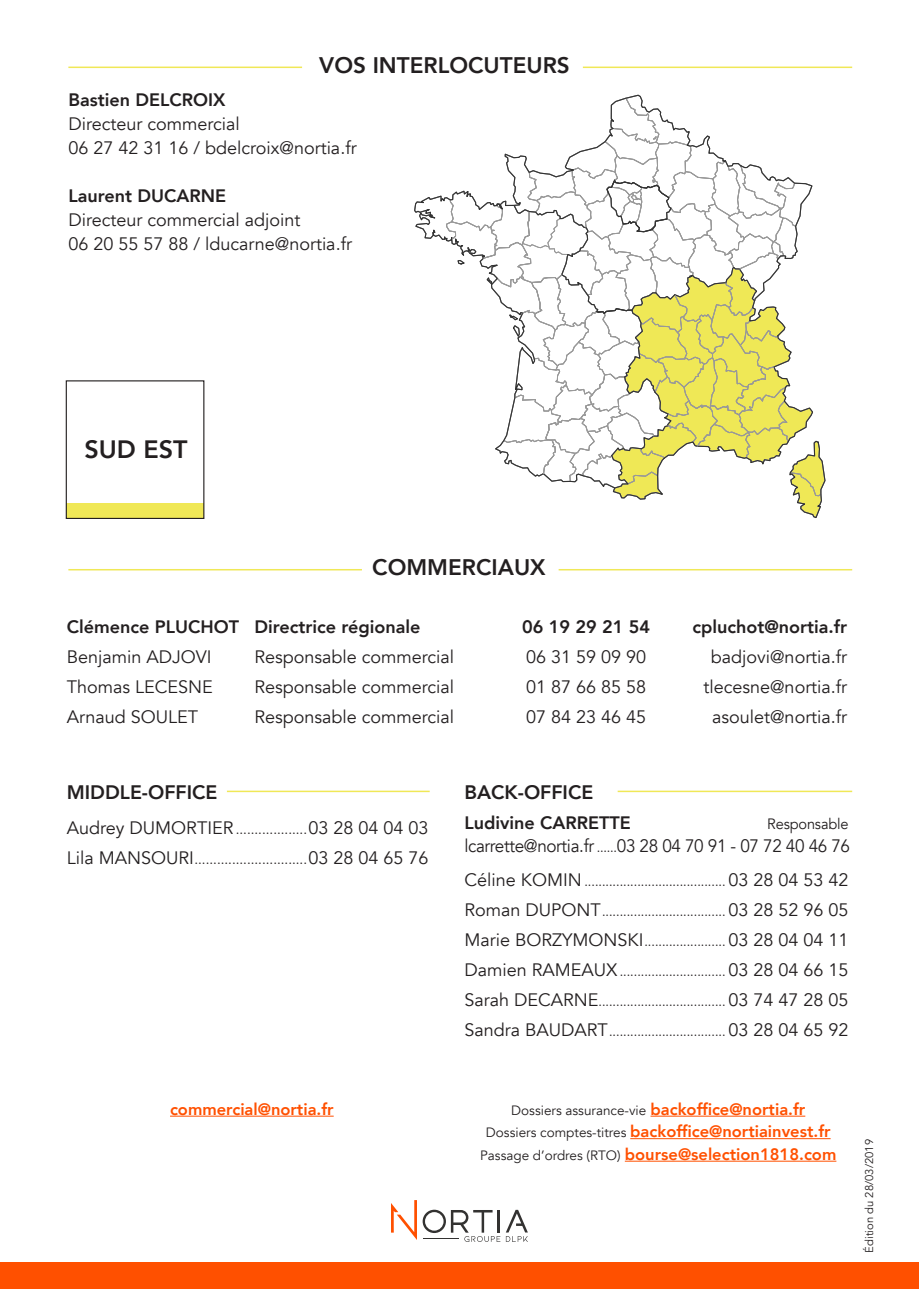
<style>
.page{position:relative;width:919px;height:1289px;background:#fff}
.page>*{position:absolute;margin:0;border:0;box-sizing:border-box;transform-origin:0 0}
.t1{font:800 25.05px "Avenir";color:#231f20}
.t2{font:800 22.5px "Avenir";color:#231f20}
.t3{font:800 19.5px "Avenir";color:#231f20}
.t4{font:18px/24px "Avenir";color:#231f20}
.t5{font:800 18px "Avenir";color:#231f20}
.t6{font:18px "Avenir";letter-spacing:-.02em;color:#231f20;scale:.95 1}
.t7{font:800 16.5px "Avenir";color:#ff5000}
.t8{font:15px "Avenir";letter-spacing:-.01em;color:#231f20}
.t9{font:13.5px "Avenir";color:#231f20;scale:.94 1}
.t10{font:13.5px "Avenir";color:#231f20}
.t11{font:11.25px "Avenir";color:#231f20}
.t12{font:300 9.45px "Avenir";color:#000}
.s1{font-size:13.5px}
.s2{font-size:18px}
.s3{font-weight:800;font-size:16.5px;color:#ff5000}
.s4{font-weight:400;font-size:13.5px;color:#231f20}
</style>
<div class="page">
<svg style="left:414px;top:94px;width:412px;height:424px"></svg>
<div style="left:0;top:1262px;width:918px;height:26px;background:#ff5000"></div>
<div style="left:66px;top:502px;width:138px;height:16px;background:#f0e857"></div>
<div style="left:66px;top:380px;width:138px;height:139px;border:1px solid #231f20"></div>
<hr style="left:68px;top:569px;width:294px;height:1px;background:#f0e857">
<hr style="left:558px;top:569px;width:294px;height:1px;background:#f0e857">
<svg style="left:391px;top:1200px;width:137px;height:41px"></svg>
<hr style="left:227px;top:790px;width:202px;height:2px;background:#f0e857">
<hr style="left:617px;top:790px;width:235px;height:2px;background:#f0e857">
<hr style="left:170px;top:1115px;width:163px;height:1px;background:#ff5000">
<hr style="left:650px;top:1115px;width:155px;height:1px;background:#ff5000">
<hr style="left:630px;top:1138px;width:200px;height:1px;background:#ff5000">
<hr style="left:624px;top:1160px;width:212px;height:1px;background:#ff5000">
<hr style="left:68px;top:67px;width:234px;height:1px;background:#f0e857">
<hr style="left:583px;top:67px;width:269px;height:1px;background:#f0e857">
<p class="t2" style="left:319px;top:48px;width:252px">VOS INTERLOCUTEURS</p>
<p class="t5" style="left:68px;top:86px;width:159px">Bastien DELCROIX</p>
<p class="t4" style="left:68px;top:112px;width:173px">Directeur commercial</p>
<p class="t4" style="left:68px;top:136px;width:290px">06 27 42 31 16 / bdelcroix@nortia.fr</p>
<p class="t5" style="left:68px;top:182px;width:159px">Laurent DUCARNE</p>
<p class="t4" style="left:68px;top:208px;width:285px">Directeur commercial adjoint<br>06 20 55 57 88 / lducarne@nortia.fr</p>
<p class="t1" style="left:84px;top:430px;width:105px">SUD EST</p>
<p class="t2" style="left:372px;top:550px;width:175px">COMMERCIAUX</p>
<p class="t12" style="left:455px;top:569px;width:69px">Sud-Est + Corse</p>
<p class="t5" style="left:67px;top:612px;width:355px">Clémence PLUCHOT Directrice régionale</p>
<p class="t5" style="left:522px;top:612px;width:129px">06 19 29 21 54</p>
<p class="t5" style="left:692px;top:612px;width:156px">cpluchot@nortia.fr</p>
<p class="t4" style="left:67px;top:644px;width:146px">Benjamin ADJOVI</p>
<p class="t4" style="left:254px;top:644px;width:201px">Responsable commercial</p>
<p class="t4" style="left:526px;top:644px;width:122px">06 31 59 09 90</p>
<p class="t4" style="left:710px;top:644px;width:138px">badjovi@nortia.fr</p>
<p class="t4" style="left:67px;top:674px;width:148px">Thomas LECESNE</p>
<p class="t4" style="left:254px;top:674px;width:201px">Responsable commercial</p>
<p class="t4" style="left:526px;top:674px;width:122px">01 87 66 85 58</p>
<p class="t4" style="left:703px;top:674px;width:145px">tlecesne@nortia.fr</p>
<p class="t4" style="left:67px;top:704px;width:133px">Arnaud SOULET</p>
<p class="t4" style="left:254px;top:704px;width:201px">Responsable commercial</p>
<p class="t4" style="left:526px;top:704px;width:122px">07 84 23 46 45</p>
<p class="t4" style="left:712px;top:704px;width:136px">asoulet@nortia.fr</p>
<p class="t3" style="left:67px;top:777px;width:152px">MIDDLE-OFFICE</p>
<p class="t4" style="left:67px;top:816px;width:363px">Audrey DUMORTIER <span class="s1">...................</span>03 28 04 04 03</p>
<p class="t10" style="left:67px;top:851px;width:363px"><span class="s2">Lila MANSOURI</span>..............................<span class="s2">03 28 04 65 76</span></p>
<p class="t3" style="left:464px;top:777px;width:130px">BACK-OFFICE</p>
<p class="t5" style="left:464px;top:809px;width:168px">Ludivine CARRETTE</p>
<p class="t8" style="left:767px;top:815px;width:83px">Responsable</p>
<p class="t6" style="left:464px;top:834px;width:407px">lcarrette@nortia.fr <span class="s1">......</span>03 28 04 70 91 - 07 72 40 46 76</p>
<p class="t9" style="left:464px;top:873px;width:410px"><span class="s2">Céline KOMIN</span> ........................................ <span class="s2">03 28 04 53 42</span></p>
<p class="t9" style="left:464px;top:903px;width:410px"><span class="s2">Roman DUPONT</span>................................... <span class="s2">03 28 52 96 05</span></p>
<p class="t4" style="left:464px;top:928px;width:385px">Marie BORZYMONSKI<span class="s1">.......................</span> 03 28 04 04 11</p>
<p class="t9" style="left:464px;top:963px;width:410px"><span class="s2">Damien RAMEAUX</span> .............................. <span class="s2">03 28 04 66 15</span></p>
<p class="t9" style="left:464px;top:993px;width:410px"><span class="s2">Sarah DECARNE</span>.................................... <span class="s2">03 74 47 28 05</span></p>
<p class="t9" style="left:464px;top:1023px;width:410px"><span class="s2">Sandra BAUDART</span>................................. <span class="s2">03 28 04 65 92</span></p>
<p class="t7" style="left:170px;top:1096px;width:165px">commercial@nortia.fr</p>
<p class="t10" style="left:511px;top:1102px;width:295px">Dossiers assurance-vie <span class="s3">backoffice@nortia.fr</span></p>
<p class="t7" style="left:486px;top:1118px;width:346px"><span class="s4">Dossiers comptes-titres</span> backoffice@nortiainvest.fr</p>
<p class="t7" style="left:480px;top:1141px;width:358px"><span class="s4">Passage d’ordres (RTO)</span> bourse@selection1818.com</p>
<p class="t11" style="left:862px;top:1252px;width:115px;rotate:-90deg">Édition du 28/03/2019</p>
</div>
